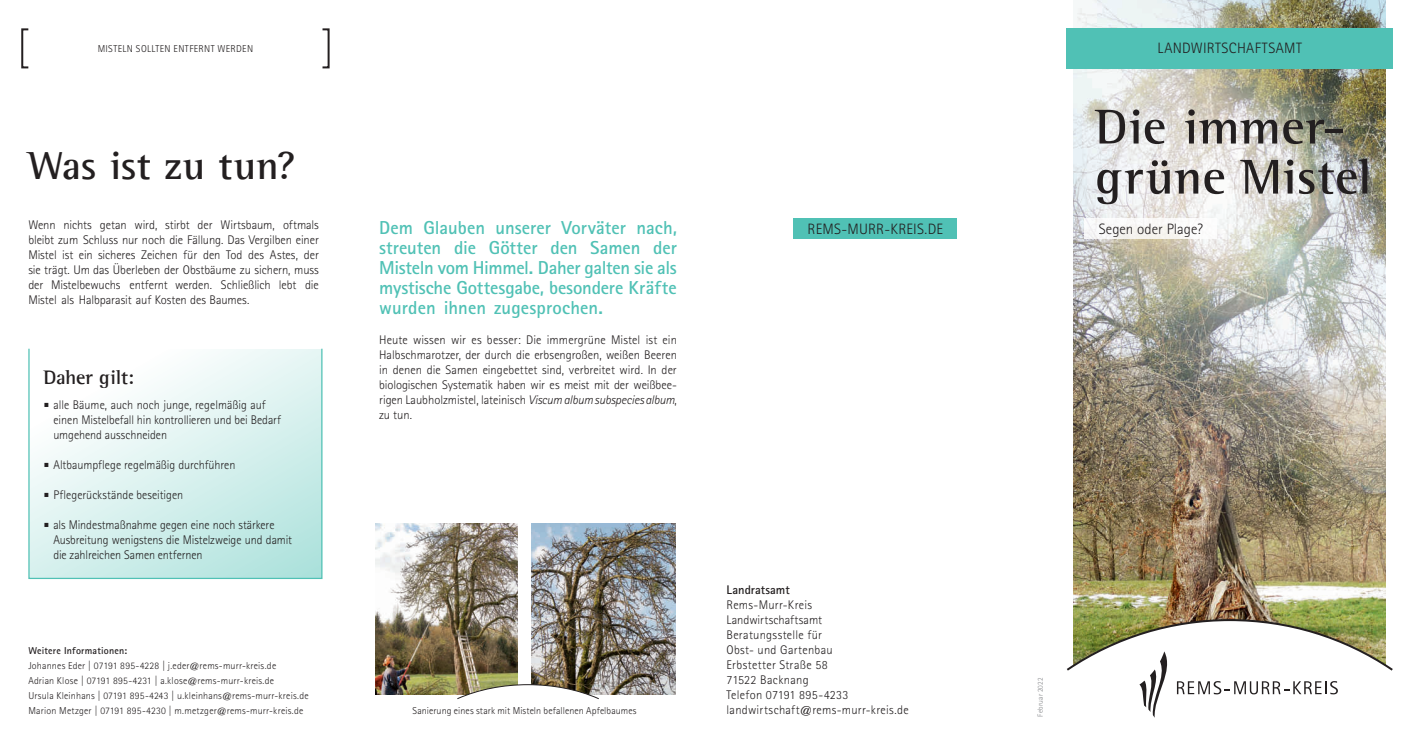
<style>
.page{position:relative;width:1407px;height:745px;background:#fff}
.page>*{position:absolute;margin:0;border:0;box-sizing:border-box;transform-origin:0 0}
.t1{font:700 50px/50px "Rotis Semi Serif Pro";letter-spacing:.01em;color:#231f20}
.t2{font:700 40px "Rotis Semi Serif Pro";color:#231f20}
.t3{font:700 20px "Rotis Semi Serif Pro";color:#231f20}
.t4{font:700 18.75px/20px "Rotis Sans Serif Pro";color:#50c1b5;text-align:justify}
.t5{font:300 15px "Rotis Sans Serif Pro";letter-spacing:.01em;color:#231f20}
.t6{font:300 12.5px/15px "Rotis Sans Serif Pro";letter-spacing:-.005em;color:#231f20;text-align:justify}
.t7{font:300 12.5px/15px "Rotis Sans Serif Pro";letter-spacing:.02em;color:#231f20}
.t8{font:700 12.5px "Rotis Sans Serif Pro";color:#231f20}
.t9{font:300 10px/15px "Rotis Sans Serif Pro";letter-spacing:.015em;color:#231f20}
.t10{font:700 10px "Rotis Sans Serif Pro";letter-spacing:.02em;color:#231f20}
.t11{font:300 7.5px "Rotis Sans Serif Pro";letter-spacing:.02em;color:#808285}
.s1{font-style:italic}
</style>
<div class="page">
<img style="left:1074px;top:0;width:311px;height:617px">
<img style="left:375px;top:523px;width:142px;height:170px">
<img style="left:531px;top:523px;width:144px;height:170px">
<svg style="left:456px;top:683px;width:143px;height:16px"></svg>
<svg style="left:1067px;top:617px;width:326px;height:100px"></svg>
<div style="left:21px;top:28px;width:8px;height:40px;border:2px solid #231f20"></div>
<div style="left:321px;top:28px;width:9px;height:40px;border:2px solid #231f20"></div>
<div style="left:1067px;top:28px;width:326px;height:40px;background:#50c1b5"></div>
<div style="left:793px;top:218px;width:164px;height:20px;background:#50c1b5"></div>
<div style="left:1084px;top:218px;width:133px;height:20px;background:#f9f8f8"></div>
<svg style="left:30px;top:350px;width:290px;height:226px"></svg>
<svg style="left:45px;top:402px;width:18px;height:8px"></svg>
<svg style="left:45px;top:462px;width:18px;height:8px"></svg>
<svg style="left:45px;top:492px;width:18px;height:8px"></svg>
<svg style="left:45px;top:522px;width:18px;height:8px"></svg>
<p class="t9" style="left:98px;top:41px;width:157px">MISTELN SOLLTEN ENTFERNT WERDEN</p>
<p class="t5" style="left:1157px;top:40px;width:146px">LANDWIRTSCHAFTSAMT</p>
<h2 class="t2" style="left:28px;top:150px;width:268px">Was ist zu tun?</h2>
<h1 class="t1" style="left:1095px;top:106px;width:278px">Die immer&shy;grüne Mistel</h1>
<p class="t6" style="left:28px;top:217px;width:292px">Wenn nichts getan wird, stirbt der Wirtsbaum, oftmals bleibt zum Schluss nur noch die Fällung. Das Vergilben einer Mistel ist ein sicheres Zeichen für den Tod des Astes, der sie trägt. Um das Überleben der Obstbäume zu sichern, muss der Mistelbe wuchs entfernt werden. Schließlich lebt die Mistel als Halbparasit auf Kosten des Baumes.</p>
<p class="t5" style="left:1098px;top:221px;width:106px">Segen oder Plage?</p>
<h3 class="t4" style="left:379px;top:219px;width:299px">Dem Glauben unserer Vorväter nach,</h3>
<p class="t5" style="left:807px;top:221px;width:137px">REMS-MURR-KREIS.DE</p>
<h3 class="t4" style="left:379px;top:239px;width:299px">streuten die Götter den Samen der Misteln vom Himmel. Daher galten sie als mystische Gottesgabe, besondere Kräfte wurden ihnen zugesprochen.</h3>
<p class="t6" style="left:379px;top:332px;width:299px">Heute wissen wir es besser: Die immergrüne Mistel ist ein Halbschmarotzer, der durch die erbsengroßen, weißen Beeren in denen die Samen eingebettet sind, verbreitet wird. In der biologischen Systematik haben wir es meist mit der weißbee&shy;rigen Laubholzmistel, lateinisch <span class="s1">Viscum album subspecies album</span>, zu tun.</p>
<h3 class="t3" style="left:43px;top:369px;width:92px">Daher gilt:</h3>
<p class="t6" style="left:53px;top:397px;width:229px;text-align:left">alle Bäume, auch noch junge, regelmäßig auf einen Mistelbefall hin kontrollieren und bei Bedarf umgehend ausschneiden</p>
<p class="t6" style="left:53px;top:457px;width:184px">Altbaumpflege regelmäßig durchführen</p>
<p class="t6" style="left:53px;top:487px;width:131px">Pflegerückstände beseitigen</p>
<p class="t6" style="left:53px;top:517px;width:240px;text-align:left">als Mindestmaßnahme gegen eine noch stärkere<br>Ausbreitung wenigstens die Mistelzweige und damit die zahlreichen Samen entfernen</p>
<p class="t10" style="left:28px;top:646px;width:100px">Weitere Informationen:</p>
<p class="t9" style="left:28px;top:658px;width:282px">Johannes Eder | 07191 895-4228 | j.eder@rems-murr-kreis.de<br>Adrian Klose | 07191 895-4231 | a.klose@rems-murr-kreis.de<br>Ursula Kleinhans | 07191 895-4243 | u.kleinhans@rems-murr-kreis.de Marion Metzger | 07191 895-4230 | m.metzger@rems-murr-kreis.de</p>
<p class="t8" style="left:726px;top:585px;width:65px">Landratsamt</p>
<p class="t7" style="left:726px;top:597px;width:123px">Rems-Murr-Kreis<br>Landwirtschaftsamt<br>Beratungsstelle für<br>Obst- und Gartenbau<br>Erbstetter Straße 58<br>71522 Backnang<br>Telefon 07191 895-4233</p>
<p class="t9" style="left:412px;top:703px;width:225px">Sanierung eines stark mit Misteln befallenen Apfelbaumes</p>
<p class="t7" style="left:726px;top:702px;width:184px">landwirtschaft@rems-murr-kreis.de</p>
<p class="t11" style="left:1036px;top:716px;width:41px;rotate:-90deg">Februar 2022</p>
</div>
